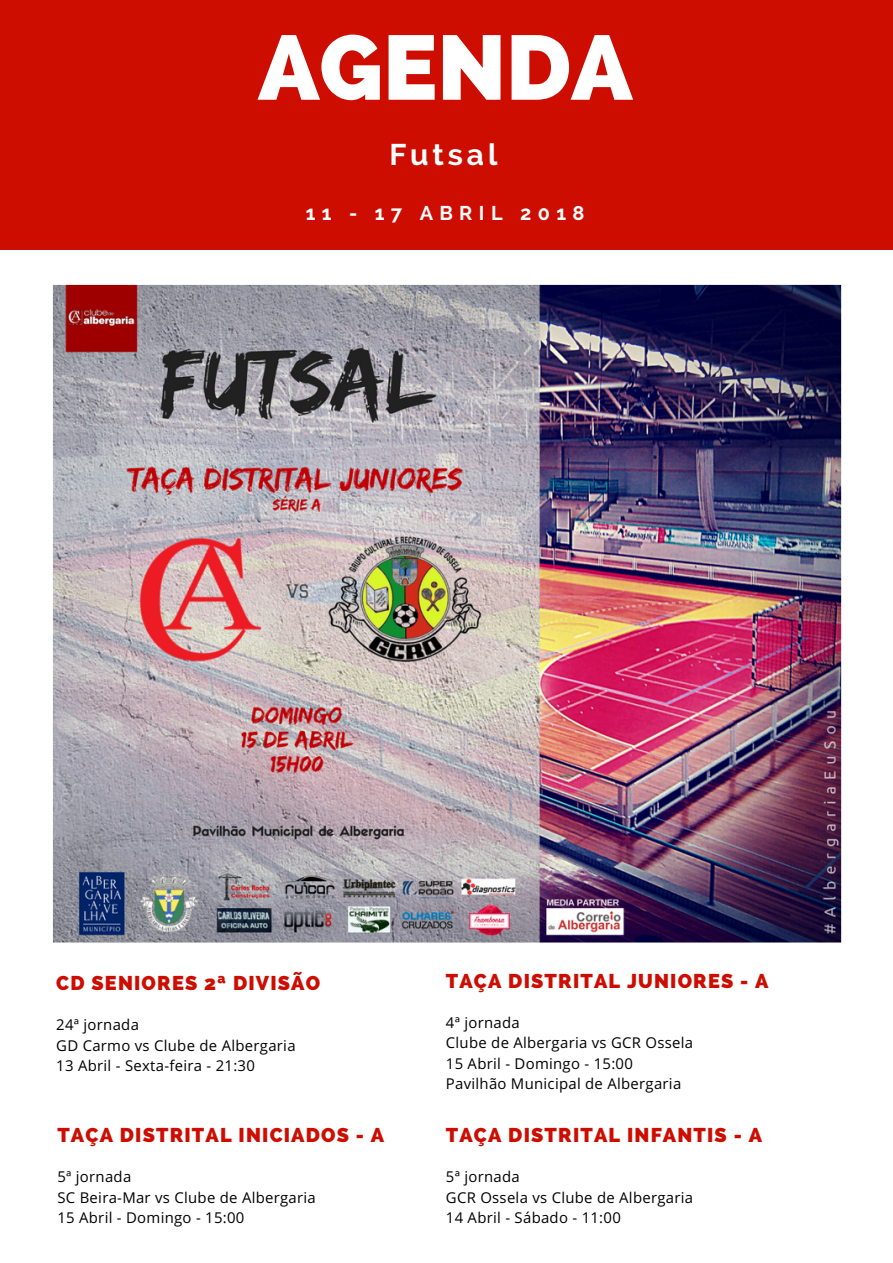
<style>
.page{position:relative;width:893px;height:1263px;background:#fff}
.page>*{position:absolute;margin:0;border:0;box-sizing:border-box;transform-origin:0 0}
.t1{font:800 91.05px "Raleway";color:#fff}
.t2{font:700 29.85px "Raleway";letter-spacing:.13em;color:#fff}
.t3{font:800 19.8px "Raleway";letter-spacing:.06em;color:#cc0d00}
.t4{font:700 19.8px "Raleway";letter-spacing:.32em;color:#fff}
.t5{font:14.85px/20.2px "Open Sans";letter-spacing:.02em;color:#000}
</style>
<div class="page">
<div style="left:0;top:0;width:893px;height:250px;background:#cc0d00"></div>
<img style="left:53px;top:285px;width:788px;height:657px">
<h1 class="t1" style="left:258px;top:14px;width:376px">AGENDA</h1>
<h2 class="t2" style="left:389px;top:137px;width:110px">Futsal</h2>
<h3 class="t4" style="left:306px;top:202px;width:280px">11 - 17 ABRIL 2018</h3>
<h3 class="t3" style="left:56px;top:971px;width:265px">CD SENIORES 2ª DIVISÃO</h3>
<p class="t5" style="left:56px;top:1014px;width:241px">24ª jornada<br>GD Carmo vs Clube de Albergaria<br>13 Abril - Sexta-feira - 21:30</p>
<h3 class="t3" style="left:57px;top:1123px;width:328px">TAÇA DISTRITAL INICIADOS - A</h3>
<p class="t5" style="left:57px;top:1166px;width:260px">5ª jornada<br>SC Beira-Mar vs Clube de Albergaria<br>15 Abril - Domingo - 15:00</p>
<h3 class="t3" style="left:446px;top:969px;width:324px">TAÇA DISTRITAL JUNIORES - A</h3>
<p class="t5" style="left:446px;top:1012px;width:249px">4ª jornada<br>Clube de Albergaria vs GCR Ossela<br>15 Abril - Domingo - 15:00<br>Pavilhão Municipal de Albergaria</p>
<h3 class="t3" style="left:446px;top:1123px;width:318px">TAÇA DISTRITAL INFANTIS - A</h3>
<p class="t5" style="left:446px;top:1166px;width:249px">5ª jornada<br>GCR Ossela vs Clube de Albergaria<br>14 Abril - Sábado - 11:00</p>
</div>
